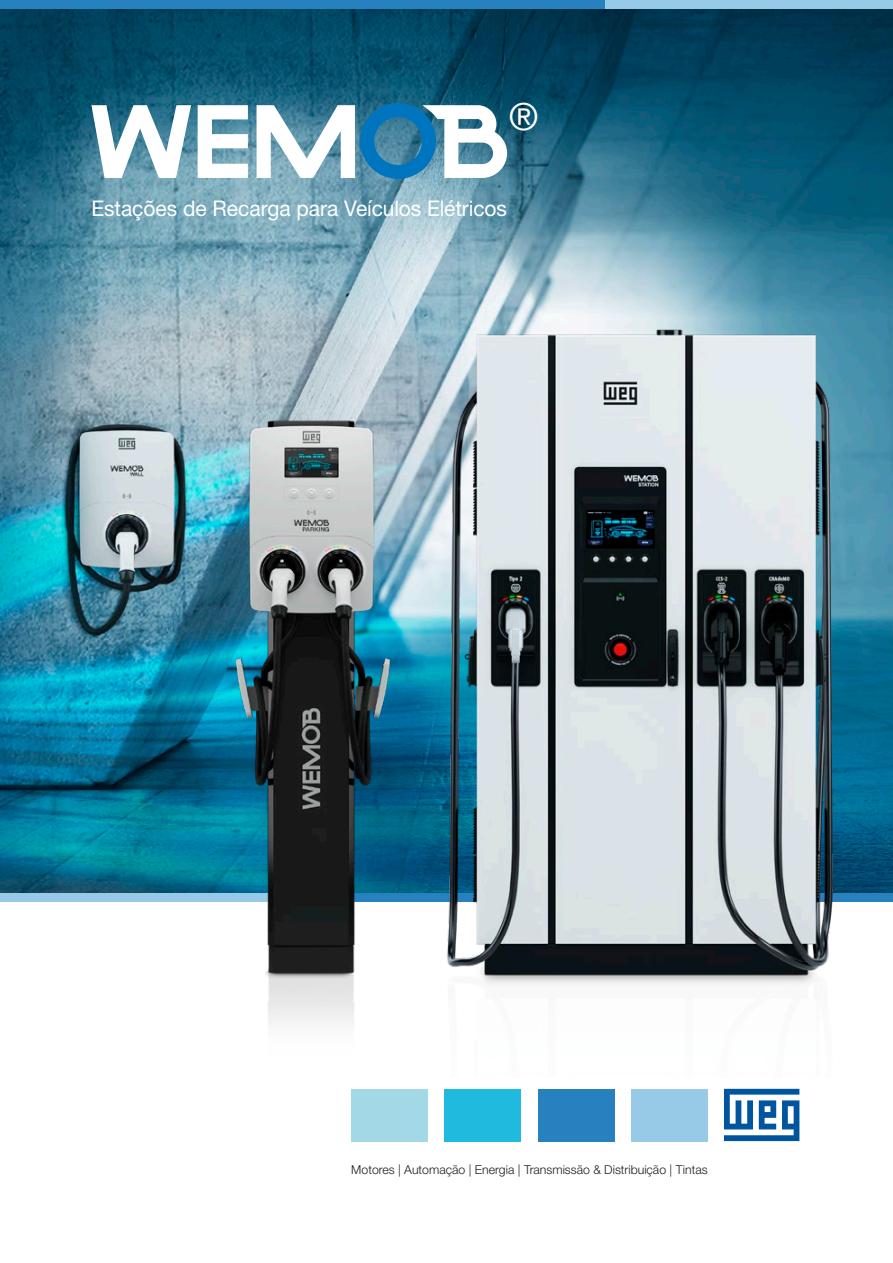
<style>
.page{position:relative;width:893px;height:1263px;background:#fff}
.page>*{position:absolute;margin:0;border:0;box-sizing:border-box;transform-origin:0 0}
.t1{font:37.5px "Helvetica Neue LT Pro";color:#fff}
.t2{font:21.6px "Helvetica Neue LT Pro";letter-spacing:-.005em;color:#fff}
.t3{font:300 12.3px "Helvetica Neue LT Pro";color:#1d1d1b}
</style>
<div class="page">
<img style="left:0;top:9px;width:893px;height:884px">
<div style="left:288px;top:893px;width:605px;height:8px;background:#2881bf"></div>
<div style="left:0;top:893px;width:288px;height:8px;background:#96cae6"></div>
<img style="left:421px;top:323px;width:463px;height:662px">
<div style="left:0;top:0;width:605px;height:9px;background:#2881bf"></div>
<div style="left:605px;top:0;width:288px;height:9px;background:#96cae6"></div>
<svg style="left:91px;top:105px;width:100px;height:73px"></svg>
<svg style="left:257px;top:103px;width:250px;height:76px"></svg>
<svg style="left:198px;top:105px;width:50px;height:73px"></svg>
<svg style="left:724px;top:1089px;width:75px;height:52px"></svg>
<div style="left:351px;top:1089px;width:77px;height:52px;background:#a3d8e7"></div>
<div style="left:445px;top:1089px;width:76px;height:52px;background:#20badf"></div>
<div style="left:538px;top:1089px;width:76px;height:52px;background:#2881bf"></div>
<div style="left:631px;top:1089px;width:77px;height:52px;background:#96cae6"></div>
<img style="left:46px;top:345px;width:364px;height:680px">
<h1 class="t1" style="left:509px;top:94px;width:31px">®</h1>
<h2 class="t2" style="left:91px;top:195px;width:417px">Estações de Recarga para Veículos Elétricos</h2>
<p class="t3" style="left:351px;top:1162px;width:358px">Motores | Automação | Energia | Transmissão &amp; Distribuição | Tintas</p>
</div>
